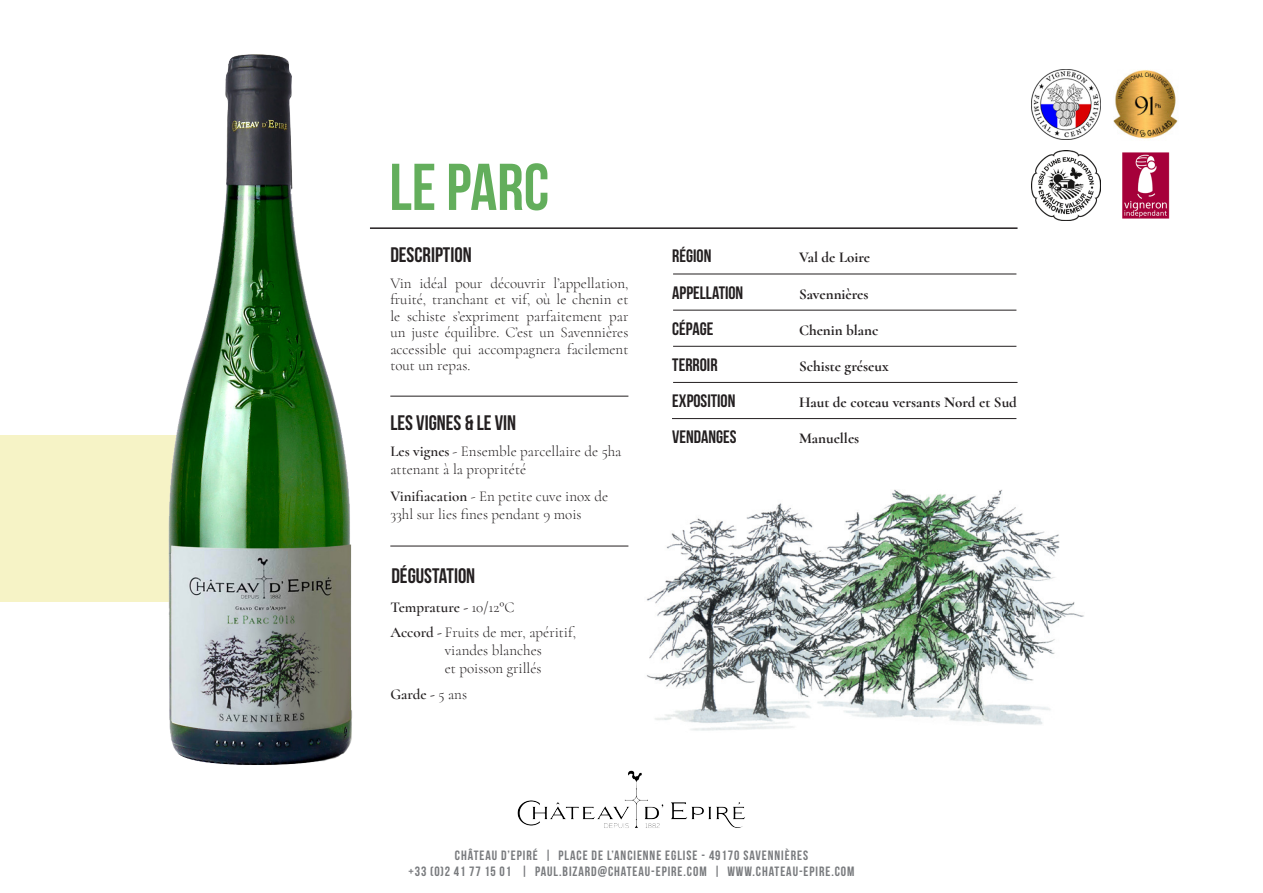
<style>
.page{position:relative;width:1263px;height:893px;background:#fff}
.page>*{position:absolute;margin:0;border:0;box-sizing:border-box;transform-origin:0 0}
.t1{font:66px "Bebas Neue";color:#63ae5c}
.t2{font:21px "Bebas Neue";color:#231f20}
.t3{font:18px "Bebas Neue";color:#231f20}
.texte{font:300 15px/16.5px "Cormorant";color:#231f20}
.texte_gras{font:700 15px "Cormorant";color:#231f20}
.t4{font:600 15px "Cormorant";color:#231f20}
.t5{font:13.5px/16.2px "Bebas Neue";letter-spacing:.07em;color:#787a7d;text-align:center}
.s1{font-weight:600}
.s2{font-weight:300}
</style>
<div class="page">
<img style="left:517px;top:770px;width:228px;height:58px">
<div style="left:0;top:435px;width:297px;height:167px;background:#f6f3c6"></div>
<img style="left:168px;top:54px;width:184px;height:711px">
<img style="left:646px;top:489px;width:438px;height:242px">
<hr style="left:370px;top:227px;width:647px;height:2px;background:#231f20">
<hr style="left:673px;top:274px;width:343px;height:1px;background:#231f20">
<hr style="left:673px;top:310px;width:343px;height:1px;background:#231f20">
<hr style="left:673px;top:346px;width:343px;height:1px;background:#231f20">
<hr style="left:673px;top:382px;width:344px;height:1px;background:#231f20">
<hr style="left:672px;top:418px;width:344px;height:1px;background:#231f20">
<hr style="left:390px;top:396px;width:238px;height:1px;background:#231f20">
<hr style="left:390px;top:546px;width:238px;height:1px;background:#231f20">
<img style="left:1031px;top:151px;width:70px;height:69px">
<img style="left:1031px;top:69px;width:70px;height:70px">
<img style="left:1122px;top:152px;width:48px;height:67px">
<img style="left:1113px;top:70px;width:65px;height:69px">
<p class="t1" style="left:389px;top:151px;width:161px">LE PARC</p>
<p class="t2" style="left:390px;top:243px;width:83px">DESCRIPTION</p>
<p class="texte" style="left:390px;top:275px;width:240px;text-align:justify">Vin idéal pour découvrir l’appellation, fruité, tranchant et vif, où le chenin et le schiste s’expriment parfaitement par un juste équilibre. C’est un Savennières accessible qui accompagnera facilement tout un repas.</p>
<p class="t2" style="left:390px;top:411px;width:127px">LES VIGNES &amp; LE VIN</p>
<p class="texte" style="left:390px;top:442px;width:233px;line-height:18px"><span class="s1">Les vignes</span> - Ensemble parcellaire de 5ha attenant à la propritété</p>
<p class="texte" style="left:390px;top:487px;width:219px;line-height:18px"><span class="s1">Vinifiacation</span> - En petite cuve inox de<br>33hl sur lies fines pendant 9 mois</p>
<p class="t2" style="left:391px;top:564px;width:85px">DÉGUSTATION</p>
<p class="t4" style="left:390px;top:598px;width:126px">Temprature - <span class="s2">10/12°C</span></p>
<p class="texte" style="left:445px;top:623px;width:133px;line-height:18px;text-indent:-54px"><span class="s1">Accord -</span> Fruits de mer, apéritif, viandes blanches</p>
<p class="texte" style="left:445px;top:660px;width:98px">et poisson grillés</p>
<p class="t4" style="left:390px;top:685px;width:78px">Garde - <span class="s2">5 ans</span></p>
<p class="t3" style="left:672px;top:246px;width:41px">RÉGION</p>
<p class="texte_gras" style="left:799px;top:248px;width:73px">Val de Loire</p>
<p class="t3" style="left:672px;top:283px;width:73px">APPELLATION</p>
<p class="texte_gras" style="left:799px;top:285px;width:71px">Savennières</p>
<p class="t3" style="left:672px;top:319px;width:43px">CÉPAGE</p>
<p class="texte_gras" style="left:799px;top:321px;width:81px">Chenin blanc</p>
<p class="t3" style="left:672px;top:355px;width:47px">TERROIR</p>
<p class="texte_gras" style="left:799px;top:357px;width:91px">Schiste gréseux</p>
<p class="t3" style="left:672px;top:391px;width:65px">EXPOSITION</p>
<p class="texte_gras" style="left:799px;top:393px;width:219px">Haut de coteau versants Nord et Sud</p>
<p class="t3" style="left:672px;top:427px;width:66px">VENDANGES</p>
<p class="texte_gras" style="left:799px;top:429px;width:62px">Manuelles</p>
<p class="t5" style="left:408px;top:847px;width:447px">CHÂTEAU D’EPIRÉ | PLACE DE L’ANCIENNE EGLISE - 49170 SAVENNIÈRES<br>+33 (0)2 41 77 15 01 | PAUL.BIZARD@CHATEAU-EPIRE.COM | WWW.CHATEAU-EPIRE.COM</p>
</div>
